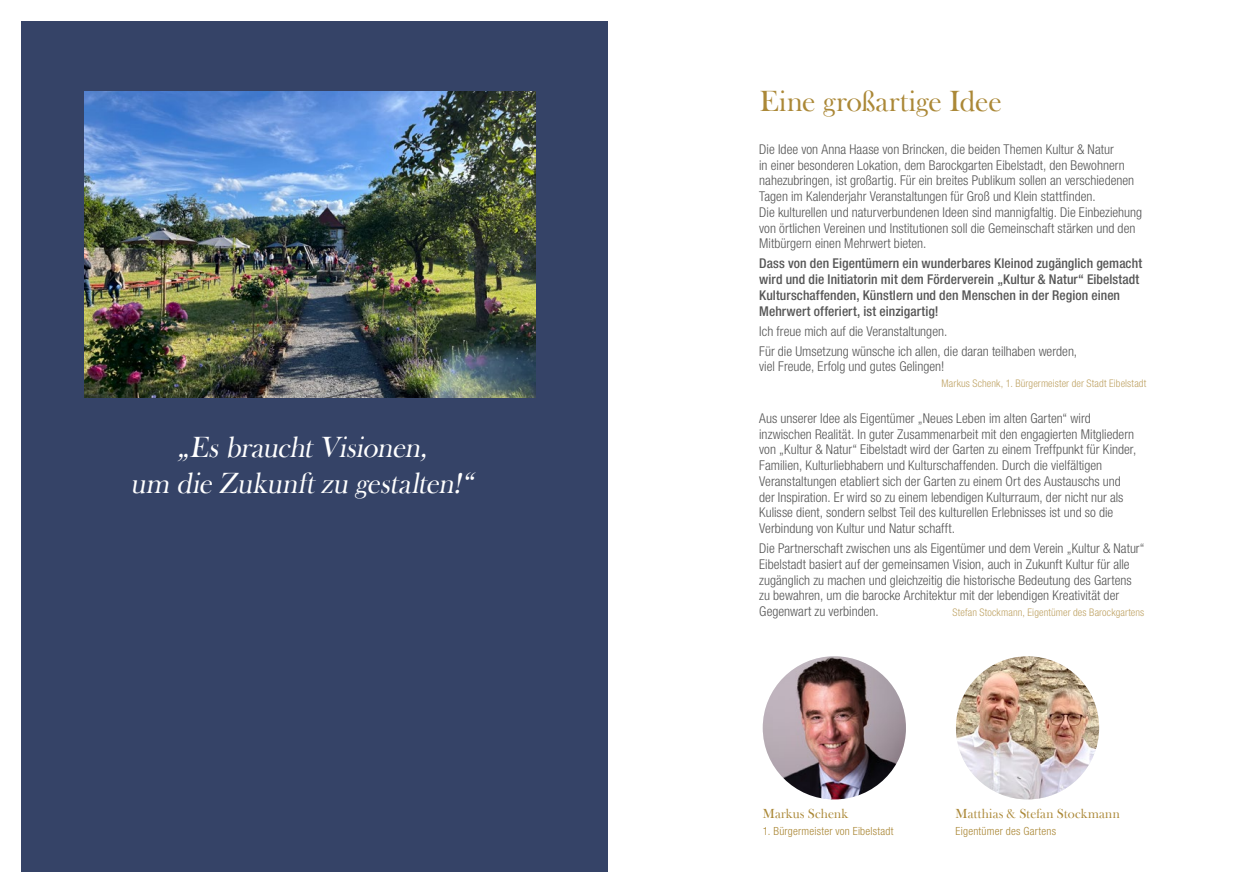
<style>
.page{position:relative;width:1259px;height:893px;background:#fff}
.page>*{position:absolute;margin:0;border:0;box-sizing:border-box;transform-origin:0 0}
.t1{font:italic 30px/36px "Baskerville Old Face EFCE";color:#fff;text-align:center}
.t2{font:30px "Baskerville Old Face EFCE";letter-spacing:-.005em;color:#ab8837}
.t3{font:300 condensed 13.5px/15.8px "Helvetica Neue LT Pro";color:#565656}
.t4{font:500 condensed 13.5px/15.8px "Helvetica Neue LT Pro";letter-spacing:.005em;color:#565656}
.t5{font:13.5px "Baskerville Old Face EFCE";letter-spacing:.015em;color:#ab8837}
.t6{font:300 condensed 11.25px "Helvetica Neue LT Pro";letter-spacing:.02em;color:#ab8837}
.t7{font:300 condensed 10.5px "Helvetica Neue LT Pro";letter-spacing:.01em;color:#bfa365}
</style>
<div class="page">
<div style="left:21px;top:21px;width:587px;height:851px;background:#354367"></div>
<img style="left:763px;top:656px;width:143px;height:143px;border-radius:72px">
<img style="left:956px;top:656px;width:143px;height:143px;border-radius:72px">
<img style="left:85px;top:91px;width:451px;height:307px">
<h1 class="t1" style="left:130px;top:430px;width:351px">„EsbrauchtVisionen,<br>um die Zukunftzu gestalten!“</h1>
<h1 class="t2" style="left:760px;top:85px;width:244px">Eine großartige Idee</h1>
<p class="t3" style="left:759px;top:141px;width:384px">Die Idee von Anna Haase von Brincken, die beiden Themen Kultur &amp; Natur<br>in einer besonderen Lokation, dem Barockgarten Eibelstadt, den Bewohnern nahezubringen, ist großartig. Für ein breites Publikum sollen an verschiedenen Tagen im Kalenderjahr Veranstaltungen für Groß und Klein stattfinden.<br>Die kulturellen und naturverbundenen Ideen sind mannigfaltig. Die Einbeziehung von örtlichen Vereinen und Institutionen soll die Gemeinschaft stärken und den Mitbürgern einen Mehrwert bieten.</p>
<p class="t4" style="left:759px;top:256px;width:384px">Dass von den Eigentümern ein wunderbares Kleinod zugänglich gemacht wird und die Initiatorin mit dem Förderverein „Kultur &amp; Natur“ Eibelstadt Kulturschaffenden, Künstlern und den Menschen in der Region einen Mehrwert offeriert, ist einzigartig!</p>
<p class="t3" style="left:759px;top:321px;width:319px;line-height:20px">Ich freue mich auf die Veranstaltungen.<br>Für die Umsetzung wünsche ich allen, die daran teilhaben werden,</p>
<p class="t3" style="left:759px;top:359px;width:187px">viel Freude, Erfolg und gutes Gelingen!</p>
<p class="t7" style="left:941px;top:377px;width:206px">Markus Schenk, 1. Bürgermeister der Stadt Eibelstadt</p>
<p class="t3" style="left:759px;top:410px;width:378px">Aus unserer Idee als Eigentümer „Neues Leben im alten Garten“ wird inzwischen Realität. In guter Zusammenarbeit mit den engagierten Mitgliedern von „Kultur &amp; Natur“ Eibelstadt wird der Garten zu einem Treffpunkt für Kinder, Familien, Kulturliebhabern und Kulturschaffenden. Durch die vielfältigen Veranstaltungen etabliert sich der Garten zu einem Ort des Austauschs und der Inspiration. Er wird so zu einem lebendigen Kulturraum, der nicht nur als Kulisse dient, sondern selbst Teil des kulturellen Erlebnisses ist und so die Verbindung von Kultur und Natur schafft.</p>
<p class="t3" style="left:759px;top:540px;width:387px">Die Partnerschaft zwischen uns als Eigentümer und dem Verein „Kultur &amp; Natur“ Eibelstadt basiert auf der gemeinsamen Vision, auch in Zukunft Kultur für alle zugänglich zu machen und gleichzeitig die historische Bedeutung des Gartens zu bewahren, um die barocke Architektur mit der lebendigen Kreativität der Gegenwart zu verbinden.</p>
<p class="t7" style="left:952px;top:606px;width:193px">Stefan Stockmann, Eigentümer des Barockgartens</p>
<p class="t5" style="left:763px;top:806px;width:87px">Markus Schenk</p>
<p class="t6" style="left:763px;top:824px;width:132px">1. Bürgermeister von Eibelstadt</p>
<p class="t5" style="left:955px;top:806px;width:166px">Matthias &amp; Stefan Stockmann</p>
<p class="t6" style="left:955px;top:824px;width:102px">Eigentümer des Gartens</p>
</div>
